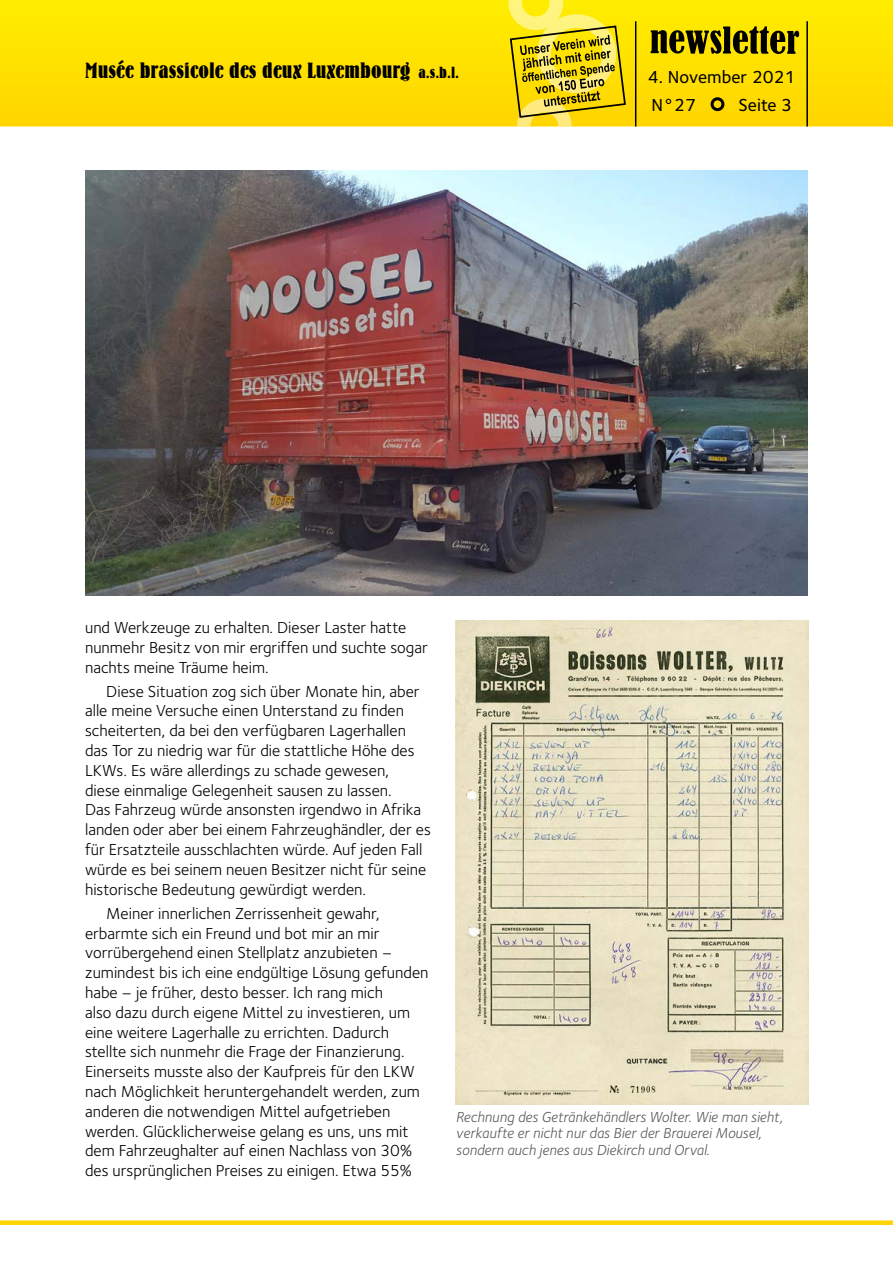
<style>
.page{position:relative;width:893px;height:1263px;background:#fff}
.page>*{position:absolute;margin:0;border:0;box-sizing:border-box;transform-origin:0 0}
.t1{font:21.75px "Bernhard Bold Condensed BT";color:#000;scale:1.1 1}
.t2{font:18px/28.5px "Foundry Sterling Medium CE";color:#000}
.t3{font:16.5px/19.8px "Foundry Sterling Book CE";color:#000}
.t4{font:15px/16.5px "Foundry Sterling Book Italic CE";color:#58585a}
.s1{font-size:15.75px;color:#ffd400}
</style>
<div class="page">
<svg style="left:0;top:0;width:893px;height:126px;background:#fee000"></svg>
<svg style="left:651px;top:26px;width:148px;height:28px;background:#7d7000"></svg>
<div style="left:712px;top:99px;width:11px;height:11px;background:#ffd400;border-radius:50%"></div>
<div style="left:711px;top:97px;width:13px;height:14px;border:3px solid #000;border-radius:50%"></div>
<div style="left:0;top:1220px;width:893px;height:5px;background:#ffd400"></div>
<hr style="left:806px;top:21px;width:2px;height:105px;background:#000">
<svg style="left:508px;top:0;width:129px;height:126px;background:#dbc41e"></svg>
<img style="left:85px;top:170px;width:723px;height:425px">
<img style="left:455px;top:621px;width:354px;height:483px">
<h1 class="t1" style="left:85px;top:58px;width:342px">Musée brassicole des deux Luxembourg <span class="s1">a.s.b.l.</span></h1>
<p class="t2" style="left:648px;top:63px;width:150px">4. November 2021<br>N°27</p>
<p class="t2" style="left:738px;top:91px;width:55px">Seite 3</p>
<p class="t3" style="left:85px;top:618px;width:344px">und Werkzeuge zu erhalten. Dieser Laster hatte nunmehr Besitz von mir ergriffen und suchte sogar nachts meine Träume heim.</p>
<p class="t3" style="left:85px;top:681px;width:347px;text-indent:21px">Diese Situation zog sich über Monate hin, aber alle meine Versuche einen Unterstand zu finden scheiterten, da bei den verfügbaren Lagerhallen das Tor zu niedrig war für die stattliche Höhe des LKWs. Es wäre allerdings zu schade gewesen,<br>diese einmalige Gelegenheit sausen zu lassen.<br>Das Fahrzeug würde ansonsten irgendwo in Afrika landen oder aber bei einem Fahrzeughändler, der es für Ersatzteile ausschlachten würde. Auf jeden Fall würde es bei seinem neuen Besitzer nicht für seine historische Bedeutung gewürdigt werden.</p>
<p class="t3" style="left:85px;top:903px;width:345px;text-indent:21px">Meiner innerlichen Zerrissenheit gewahr, erbarmte sich ein Freund und bot mir an mir vorrübergehend einen Stellplatz anzubieten – zumindest bis ich eine endgültige Lösung gefunden habe – je früher, desto besser. Ich rang mich<br>also dazu durch eigene Mittel zu investieren, um eine weitere Lagerhalle zu errichten. Dadurch stellte sich nunmehr die Frage der Finanzierung.<br>Einerseits musste also der Kaufpreis für den LKW nach Möglichkeit heruntergehandelt werden, zum anderen die notwendigen Mittel aufgetrieben werden. Glücklicherweise gelang es uns, uns mit dem Fahrzeughalter auf einen Nachlass von 30% des ursprünglichen Preises zu einigen. Etwa 55%</p>
<p class="t4" style="left:456px;top:1109px;width:328px">Rechnung des Getränkehändlers Wolter. Wie man sieht, verkaufte er nicht nur das Bier der Brauerei Mousel, sondern auch jenes aus Diekirch und Orval.</p>
</div>
